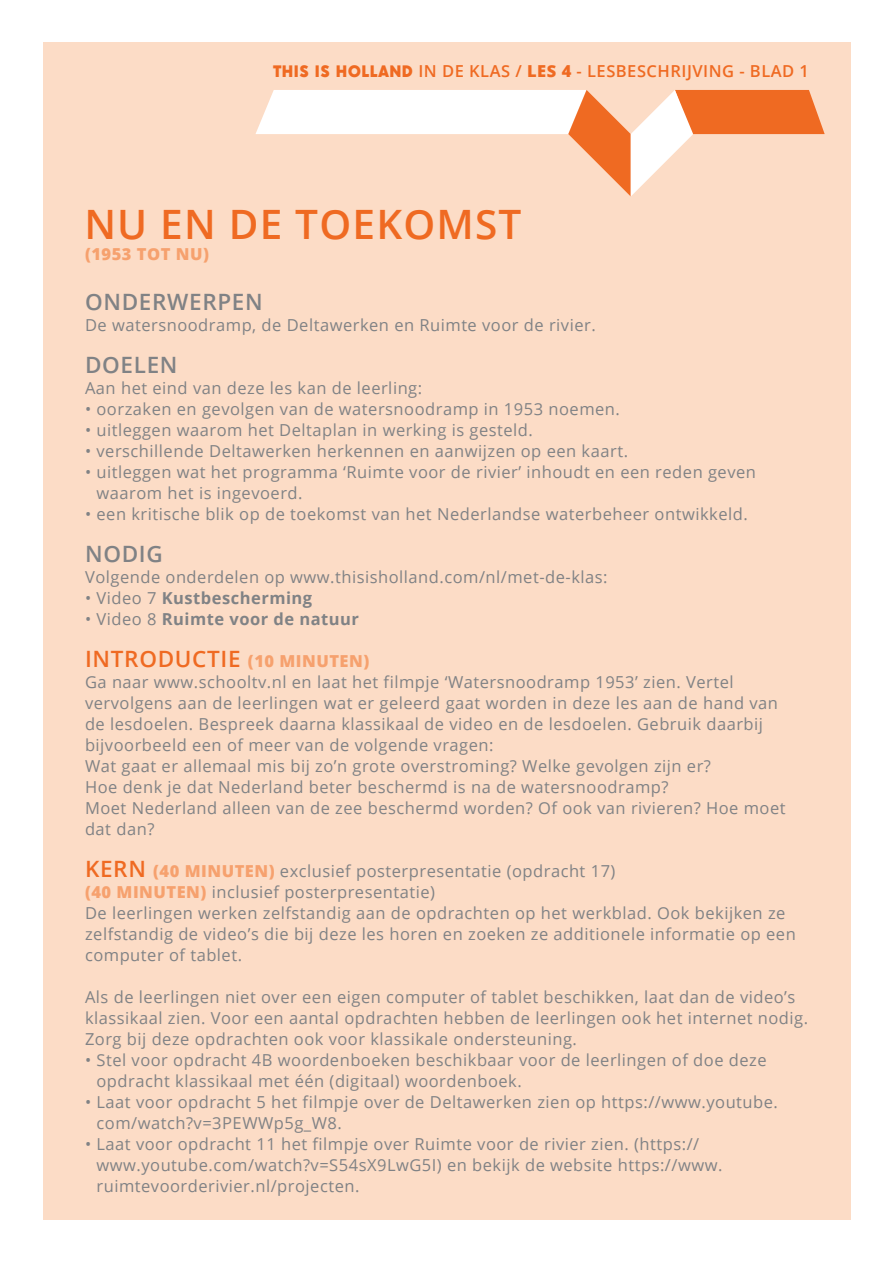
<style>
.page{position:relative;width:893px;height:1263px;background:#fff}
.page>*{position:absolute;margin:0;border:0;box-sizing:border-box;transform-origin:0 0}
.TIHOL_kop{font:600 40.5px "Open Sans";letter-spacing:.03em;color:#ef6a22}
.TIHOL_kopje_grijs_ka{font:600 22.5px "Open Sans";letter-spacing:.03em;color:#808285}
.TIHOL_kopje_oranje{font:600 22.5px "Open Sans";letter-spacing:.03em;color:#ef6a22}
.TIHOL_plat{font:16.5px/21px "Open Sans";letter-spacing:.03em;color:#808285}
.TIHOL_kopje_oranje-2{font:16.5px "Open Sans";letter-spacing:.03em;color:#808285}
.Brood{font:600 16.5px "Open Sans";letter-spacing:.03em;color:#ef6a22}
.TIHOL_plat-2{font:700 16.5px "Open Sans";letter-spacing:.03em;color:#808285}
.TIHOL_onderkop{font:800 16.5px "Open Sans";letter-spacing:.03em;color:#f6a16e}
.s1{font-family:"Acre";font-weight:800}
.s2{font-weight:800}
.s3{font-weight:400}
.s4{font-weight:800;font-size:16.5px;color:#f6a16e}
.s5{font-weight:600;font-size:22.5px;color:#ef6a22}
.s6{font-weight:800;color:#f6a16e}
</style>
<div class="page">
<div style="left:23px;top:24px;width:853px;height:1218px;background:#fcdcc6"></div>
<div style="left:852px;top:0;width:41px;height:1263px;background:#fff"></div>
<div style="left:0;top:1221px;width:893px;height:42px;background:#fff"></div>
<div style="left:0;top:0;width:893px;height:41px;background:#fff"></div>
<div style="left:0;top:0;width:42px;height:1236px;background:#fff"></div>
<svg style="left:255px;top:90px;width:570px;height:106px"></svg>
<p class="Brood" style="left:273px;top:60px;width:537px"><span class="s1">THIS IS HOLLAND</span> IN DE KLAS / <span class="s2">LES 4</span> - LESBESCHRIJVING - BLAD 1</p>
<p class="TIHOL_kop" style="left:84px;top:196px;width:439px">NU EN DE TOEKOMST</p>
<p class="TIHOL_onderkop" style="left:85px;top:241px;width:125px">(1953 TOT NU)</p>
<p class="TIHOL_kopje_grijs_ka" style="left:85px;top:287px;width:179px">ONDERWERPEN</p>
<p class="TIHOL_plat" style="left:85px;top:314px;width:512px">De watersnoodramp, de Deltawerken en Ruimte voor de rivier.</p>
<p class="TIHOL_kopje_grijs_ka" style="left:85px;top:350px;width:94px">DOELEN</p>
<p class="TIHOL_plat" style="left:85px;top:377px;width:339px">Aan het eind van deze les kan de leerling:</p>
<p class="TIHOL_plat" style="left:85px;top:398px;width:536px">• oorzaken en gevolgen van de watersnoodramp in 1953 noemen.</p>
<p class="TIHOL_plat" style="left:85px;top:419px;width:449px">• uitleggen waarom het Deltaplan in werking is gesteld.</p>
<p class="TIHOL_plat" style="left:85px;top:440px;width:544px">• verschillende Deltawerken herkennen en aanwijzen op een kaart.</p>
<p class="TIHOL_plat" style="left:97px;top:461px;width:661px;text-indent:-11px">• uitleggen wat het programma ‘Ruimte voor de rivier’ inhoudt en een reden geven waarom het is ingevoerd.</p>
<p class="TIHOL_plat" style="left:85px;top:503px;width:664px">• een kritische blik op de toekomst van het Nederlandse waterbeheer ontwikkeld.</p>
<p class="TIHOL_kopje_grijs_ka" style="left:85px;top:539px;width:79px">NODIG</p>
<p class="TIHOL_plat" style="left:85px;top:566px;width:524px">Volgende onderdelen op www.thisisholland.com/nl/met-de-klas:</p>
<p class="TIHOL_plat-2" style="left:85px;top:587px;width:229px"><span class="s3">• Video 7</span> Kustbescherming</p>
<p class="TIHOL_plat-2" style="left:85px;top:608px;width:276px"><span class="s3">• Video 8</span> Ruimte voor de natuur</p>
<p class="TIHOL_kopje_oranje" style="left:85px;top:644px;width:286px">INTRODUCTIE <span class="s4">(10 MINUTEN)</span></p>
<p class="TIHOL_plat" style="left:85px;top:671px;width:694px">Ga naar www.schooltv.nl en laat het filmpje ‘Watersnoodramp 1953’ zien. Vertel vervolgens aan de leerlingen wat er geleerd gaat worden in deze les aan de hand van de lesdoelen. Bespreek daarna klassikaal de video en de lesdoelen. Gebruik daarbij bijvoorbeeld een of meer van de volgende vragen:</p>
<p class="TIHOL_plat" style="left:85px;top:755px;width:627px">Wat gaat er allemaal mis bij zo’n grote overstroming? Welke gevolgen zijn er?</p>
<p class="TIHOL_plat" style="left:85px;top:776px;width:585px">Hoe denk je dat Nederland beter beschermd is na de watersnoodramp?</p>
<p class="TIHOL_plat" style="left:85px;top:797px;width:702px">Moet Nederland alleen van de zee beschermd worden? Of ook van rivieren? Hoe moet dat dan?</p>
<p class="TIHOL_kopje_oranje-2" style="left:85px;top:860px;width:532px"><span class="s5">KERN</span> <span class="s6">(40 MINUTEN)</span> exclusief posterpresentatie (opdracht 17)</p>
<p class="TIHOL_plat" style="left:85px;top:881px;width:712px"><span class="s6">(40 MINUTEN)</span> inclusief posterpresentatie)<br>De leerlingen werken zelfstandig aan de opdrachten op het werkblad. Ook bekijken ze zelfstandig de video’s die bij deze les horen en zoeken ze additionele informatie op een computer of tablet.</p>
<p class="TIHOL_plat" style="left:85px;top:986px;width:725px">Als de leerlingen niet over een eigen computer of tablet beschikken, laat dan de video’s klassikaal zien. Voor een aantal opdrachten hebben de leerlingen ook het internet nodig.<br>Zorg bij deze opdrachten ook voor klassikale ondersteuning.</p>
<p class="TIHOL_plat" style="left:97px;top:1049px;width:672px;text-indent:-11px">• Stel voor opdracht 4B woordenboeken beschikbaar voor de leerlingen of doe deze opdracht klassikaal met één (digitaal) woordenboek.</p>
<p class="TIHOL_plat" style="left:97px;top:1091px;width:683px;text-indent:-11px">• Laat voor opdracht 5 het filmpje over de Deltawerken zien op https://www.youtube. com/watch?v=3PEWWp5g_W8.</p>
<p class="TIHOL_plat" style="left:97px;top:1133px;width:627px;text-indent:-11px">• Laat voor opdracht 11 het filmpje over Ruimte voor de rivier zien. (https:// www.youtube.com/watch?v=S54sX9LwG5I) en bekijk de website https://www. ruimtevoorderivier.nl/projecten.</p>
</div>
